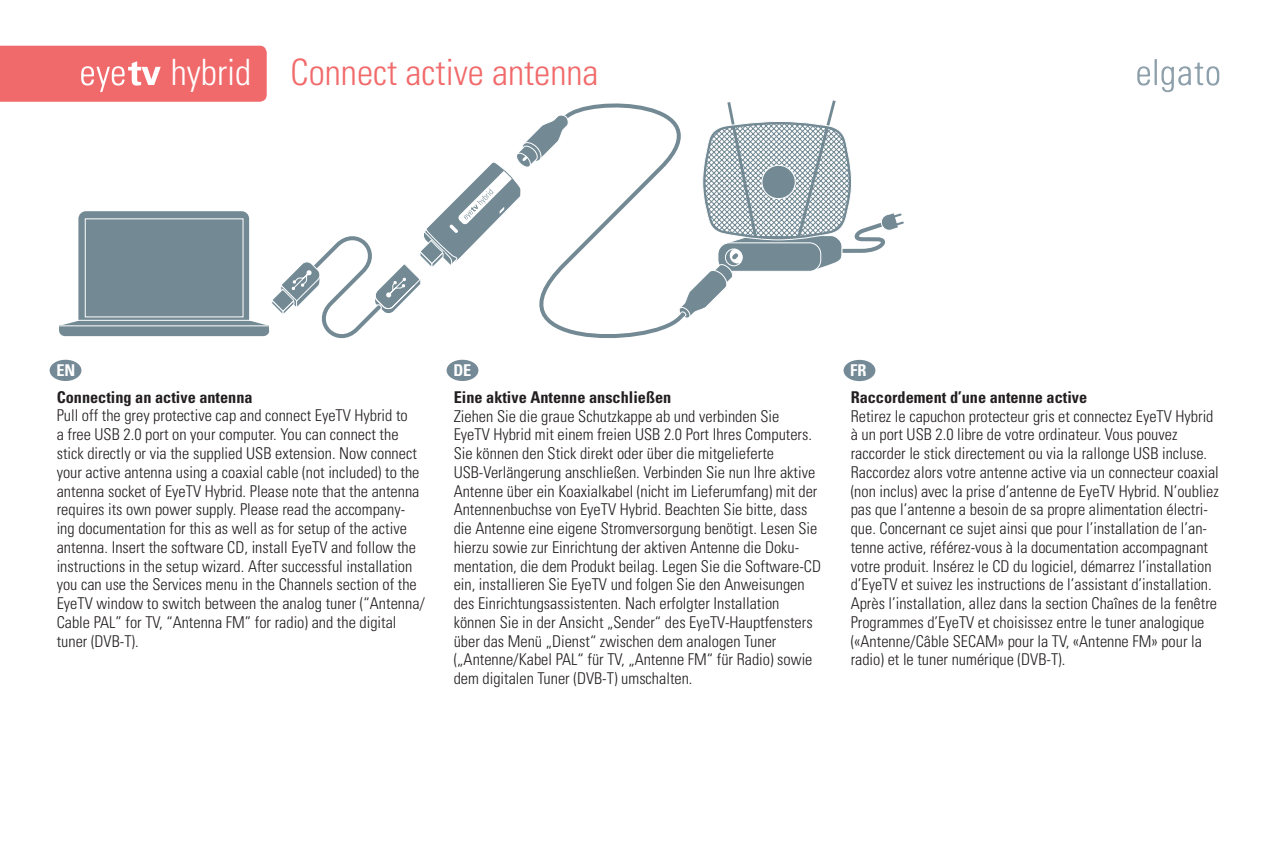
<style>
.page{position:relative;width:1276px;height:851px;background:#fff}
.page>*{position:absolute;margin:0;border:0;box-sizing:border-box;transform-origin:0 0}
.t1{font:300 condensed 36.25px "Univers";color:#f16a6b}
.t2{font:300 condensed 36.25px "Univers";color:#fff}
.t3{font:300 condensed 16.25px/18.8px "Univers";color:#231f20}
.t4{font:700 condensed 16.25px "Univers";color:#231f20}
.t5{font:700 condensed 16.25px "Univers";color:#fff}
</style>
<div class="page">
<svg style="left:568px;top:103px;width:112px;height:235px"></svg>
<svg style="left:677px;top:100px;width:227px;height:220px"></svg>
<svg style="left:59px;top:113px;width:511px;height:226px"></svg>
<svg style="left:1137px;top:59px;width:82px;height:33px"></svg>
<svg style="left:0;top:46px;width:267px;height:56px;background:#f17172"></svg>
<div style="left:50px;top:359px;width:31px;height:22px;background:#748a97;border-radius:50%"></div>
<div style="left:446px;top:359px;width:32px;height:22px;background:#748a97;border-radius:50%"></div>
<div style="left:843px;top:360px;width:32px;height:21px;background:#748a97;border-radius:50%"></div>
<h1 class="t2" style="left:171px;top:50px;width:82px">hybrid</h1>
<h1 class="t1" style="left:291px;top:50px;width:309px">Connect active antenna</h1>
<p class="t5" style="left:56px;top:360px;width:20px">EN</p>
<p class="t5" style="left:453px;top:360px;width:20px">DE</p>
<p class="t5" style="left:850px;top:360px;width:18px">FR</p>
<p class="t4" style="left:57px;top:387px;width:197px">Connecting an active antenna</p>
<p class="t3" style="left:57px;top:406px;width:370px">Pull off the grey protective cap and connect EyeTV Hybrid to<br>a free USB 2.0 port on your computer. You can connect the stick directly or via the supplied USB extension. Now connect your active antenna using a coaxial cable (not included) to the antenna socket of EyeTV Hybrid. Please note that the antenna requires its own power supply. Please read the accompany&shy;ing documentation for this as well as for setup of the active antenna. Insert the software CD, install EyeTV and follow the instructions in the setup wizard. After successful installation you can use the Services menu in the Channels section of the EyeTV window to switch between the analog tuner (“Antenna/ Cable PAL” for TV, “Antenna FM” for radio) and the digital tuner (DVB-T).</p>
<p class="t4" style="left:454px;top:387px;width:219px">Eine aktive Antenne anschließen</p>
<p class="t3" style="left:454px;top:406px;width:369px">Ziehen Sie die graue Schutzkappe ab und verbinden Sie<br>EyeTV Hybrid mit einem freien USB 2.0 Port Ihres Computers.<br>Sie können den Stick direkt oder über die mitgelieferte USB-Verlängerung anschließen. Verbinden Sie nun Ihre aktive Antenne über ein Koaxialkabel (nicht im Lieferumfang) mit der Antennenbuchse von EyeTV Hybrid. Beachten Sie bitte, dass die Antenne eine eigene Stromversorgung benötigt. Lesen Sie hierzu sowie zur Einrichtung der aktiven Antenne die Doku&shy;mentation, die dem Produkt beilag. Legen Sie die Software-CD ein, installieren Sie EyeTV und folgen Sie den Anweisungen des Einrichtungsassistenten. Nach erfolgter Installation können Sie in der Ansicht „Sender“ des EyeTV-Hauptfensters über das Menü „Dienst“ zwischen dem analogen Tuner („Antenne/Kabel PAL“ für TV, „Antenne FM“ für Radio) sowie dem digitalen Tuner (DVB-T) umschalten.</p>
<p class="t4" style="left:850px;top:387px;width:238px">Raccordement d’une antenne active</p>
<p class="t3" style="left:850px;top:406px;width:370px">Retirez le capuchon protecteur gris et connectez EyeTV Hybrid à un port USB 2.0 libre de votre ordinateur. Vous pouvez raccorder le stick directement ou via la rallonge USB incluse.<br>Raccordez alors votre antenne active via un connecteur coaxial (non inclus) avec la prise d’antenne de EyeTV Hybrid. N’oubliez pas que l’antenne a besoin de sa propre alimentation électri&shy;que. Concernant ce sujet ainsi que pour l’installation de l’an&shy;tenne active, référez-vous à la documentation accompagnant votre produit. Insérez le CD du logiciel, démarrez l’installation d’EyeTV et suivez les instructions de l’assistant d’installation.<br>Après l’installation, allez dans la section Chaînes de la fenêtre Programmes d’EyeTV et choisissez entre le tuner analogique («Antenne/Câble SECAM» pour la TV, «Antenne FM» pour la radio) et le tuner numérique (DVB-T).</p>
</div>
